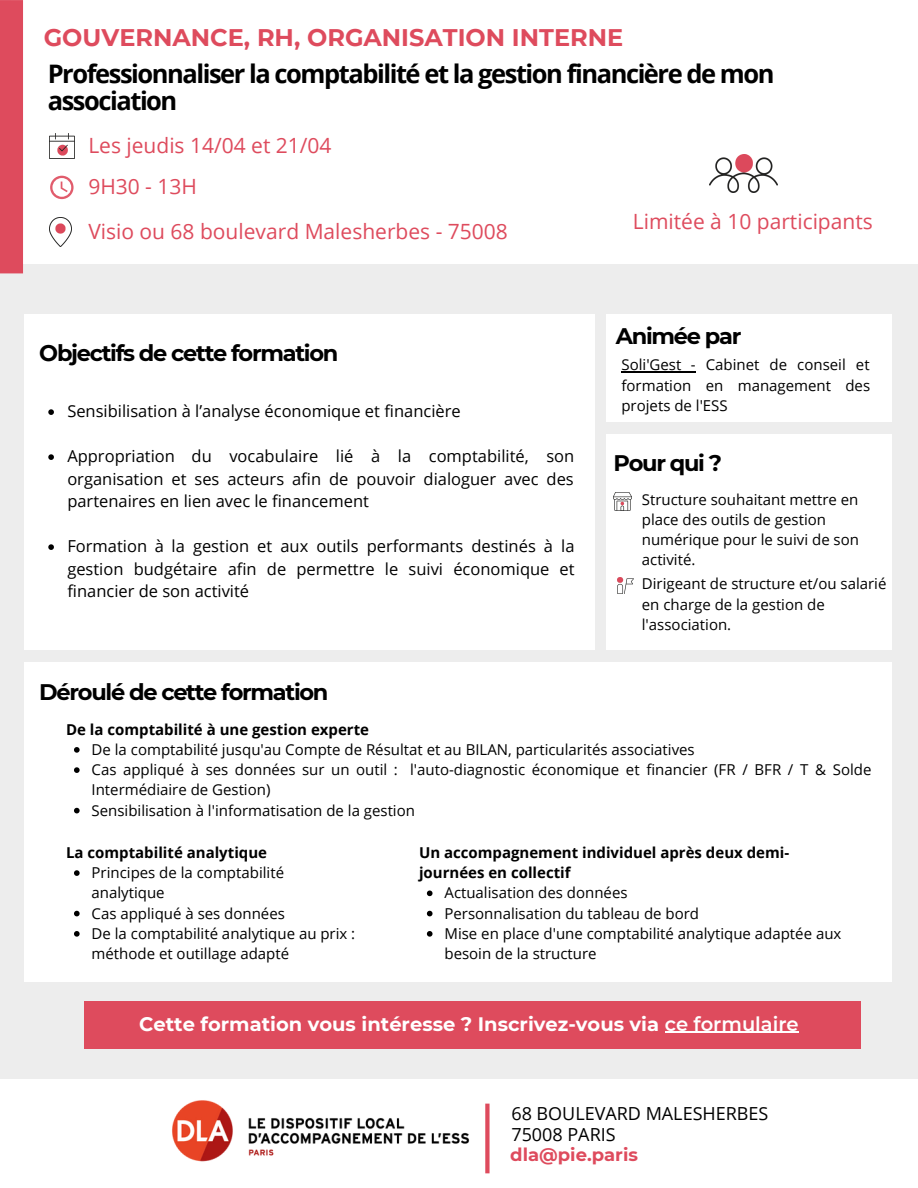
<style>
.page{position:relative;width:918px;height:1188px;background:#ededed}
.page>*{position:absolute;margin:0;border:0;box-sizing:border-box;transform-origin:0 0}
.t1{font:700 25.5px/27px "Open Sans";letter-spacing:-.055em;color:#000}
.t2{font:700 24px "Montserrat";color:#de4b5d}
.t3{font:700 22.5px "Montserrat";letter-spacing:-.055em;color:#000}
.t4{font:21px "Open Sans";color:#de4b5d}
.t5{font:700 19.5px "Montserrat";color:#fff}
.t6{font:18px "Open Sans";color:#000}
.t7{font:700 18px "Montserrat";color:#de4b5d}
.t8{font:16.5px/22.5px "Open Sans";color:#000;text-align:justify}
.t9{font:15px/20.2px "Open Sans";color:#000}
.t10{font:700 15px "Open Sans";color:#000}
.s1{font-weight:600}
</style>
<div class="page">
<div style="left:25px;top:663px;width:867px;height:319px;background:#fff"></div>
<div style="left:25px;top:314px;width:570px;height:336px;background:#fff"></div>
<div style="left:606px;top:314px;width:286px;height:108px;background:#fff"></div>
<div style="left:606px;top:434px;width:286px;height:216px;background:#fff"></div>
<div style="left:11px;top:0;width:907px;height:263px;background:#fff"></div>
<div style="left:0;top:0;width:23px;height:273px;background:#de4b5d"></div>
<div style="left:0;top:1079px;width:918px;height:109px;background:#fff"></div>
<svg style="left:50px;top:176px;width:24px;height:23px"></svg>
<svg style="left:489px;top:1104px;width:1px;height:69px"></svg>
<img style="left:172px;top:1100px;width:317px;height:74px">
<div style="left:84px;top:1001px;width:776px;height:48px;background:#de4b5d"></div>
<hr style="left:665px;top:1032px;width:134px;height:1px;background:#fff">
<svg style="left:74px;top:747px;width:6px;height:6px"></svg>
<svg style="left:74px;top:767px;width:6px;height:6px"></svg>
<svg style="left:74px;top:808px;width:6px;height:5px"></svg>
<svg style="left:48px;top:409px;width:6px;height:6px"></svg>
<svg style="left:48px;top:454px;width:6px;height:6px"></svg>
<svg style="left:48px;top:544px;width:6px;height:6px"></svg>
<hr style="left:621px;top:372px;width:75px;height:1px;background:#000">
<svg style="left:427px;top:891px;width:6px;height:5px"></svg>
<svg style="left:427px;top:911px;width:6px;height:5px"></svg>
<svg style="left:427px;top:931px;width:6px;height:6px"></svg>
<svg style="left:74px;top:870px;width:6px;height:6px"></svg>
<svg style="left:74px;top:911px;width:6px;height:5px"></svg>
<svg style="left:74px;top:931px;width:6px;height:6px"></svg>
<img style="left:710px;top:155px;width:67px;height:37px">
<img style="left:49px;top:133px;width:25px;height:25px">
<img style="left:49px;top:217px;width:23px;height:29px">
<img style="left:614px;top:492px;width:18px;height:18px">
<img style="left:618px;top:577px;width:16px;height:17px">
<p class="t2" style="left:44px;top:23px;width:581px">GOUVERNANCE, RH, ORGANISATION INTERNE</p>
<p class="t1" style="left:48px;top:60px;width:728px">Professionnaliser la comptabilité et la gestion financière de mon association</p>
<p class="t4" style="left:88px;top:131px;width:245px">Les jeudis 14/04 et 21/04</p>
<p class="t4" style="left:88px;top:171px;width:110px">9H30 - 13H</p>
<p class="t4" style="left:88px;top:217px;width:421px">Visio ou 68 boulevard Malesherbes - 75008</p>
<p class="t3" style="left:39px;top:339px;width:301px">Objectifs de cette formation</p>
<p class="t8" style="left:67px;top:400px;width:395px">Sensibilisation à l’analyse économique et financière</p>
<p class="t8" style="left:67px;top:445px;width:508px">Appropriation du vocabulaire lié à la comptabilité, son organisation et ses acteurs afin de pouvoir dialoguer avec des partenaires en lien avec le financement</p>
<p class="t8" style="left:67px;top:535px;width:509px">Formation à la gestion et aux outils performants destinés à la gestion budgétaire afin de permettre le suivi économique et financier de son activité</p>
<p class="t3" style="left:39px;top:678px;width:291px">Déroulé de cette formation</p>
<p class="t10" style="left:66px;top:719px;width:304px">De la comptabilité à une gestion experte</p>
<p class="t4" style="left:633px;top:206px;width:241px">Limitée à 10 participants</p>
<p class="t3" style="left:616px;top:322px;width:127px">Animée par</p>
<p class="t9" style="left:621px;top:354px;width:250px;text-align:justify">Soli'Gest - Cabinet de conseil et formation en management des projets de l'ESS</p>
<p class="t3" style="left:614px;top:449px;width:110px">Pour qui ?</p>
<p class="t9" style="left:642px;top:489px;width:219px">Structure souhaitant mettre en place des outils de gestion numérique pour le suivi de son activité.</p>
<p class="t9" style="left:642px;top:573px;width:246px">Dirigeant de structure et/ou salarié en charge de la gestion de l'association.</p>
<p class="t9" style="left:92px;top:739px;width:605px">De la comptabilité jusqu'au Compte de Résultat et au BILAN, particularités associatives</p>
<p class="t9" style="left:92px;top:759px;width:781px">Cas appliqué à ses données sur un outil : l'auto-diagnostic économique et financier (FR / BFR / T &amp; Solde<br>Intermédiaire de Gestion)</p>
<p class="t9" style="left:92px;top:800px;width:325px">Sensibilisation à l'informatisation de la gestion</p>
<p class="t10" style="left:66px;top:842px;width:203px">La comptabilité analytique</p>
<p class="t10" style="left:419px;top:842px;width:372px">Un accompagnement individuel après deux demi-</p>
<p class="t9" style="left:92px;top:862px;width:194px">Principes de la comptabilité</p>
<p class="t10" style="left:419px;top:862px;width:153px">journées en collectif</p>
<p class="t9" style="left:92px;top:882px;width:75px">analytique</p>
<p class="t9" style="left:92px;top:903px;width:195px">Cas appliqué à ses données</p>
<p class="t9" style="left:92px;top:923px;width:265px">De la comptabilité analytique au prix : méthode et outillage adapté</p>
<p class="t9" style="left:445px;top:882px;width:185px">Actualisation des données</p>
<p class="t9" style="left:445px;top:903px;width:256px">Personnalisation du tableau de bord</p>
<p class="t9" style="left:445px;top:923px;width:398px">Mise en place d'une comptabilité analytique adaptée aux besoin de la structure</p>
<p class="t5" style="left:139px;top:1012px;width:661px">Cette formation vous intéresse ? Inscrivez-vous via <span class="s1">ce formulaire</span></p>
<p class="t6" style="left:511px;top:1101px;width:259px">68 BOULEVARD MALESHERBES</p>
<p class="t6" style="left:511px;top:1122px;width:106px">75008 PARIS</p>
<p class="t7" style="left:510px;top:1143px;width:129px">dla@pie.paris</p>
</div>
